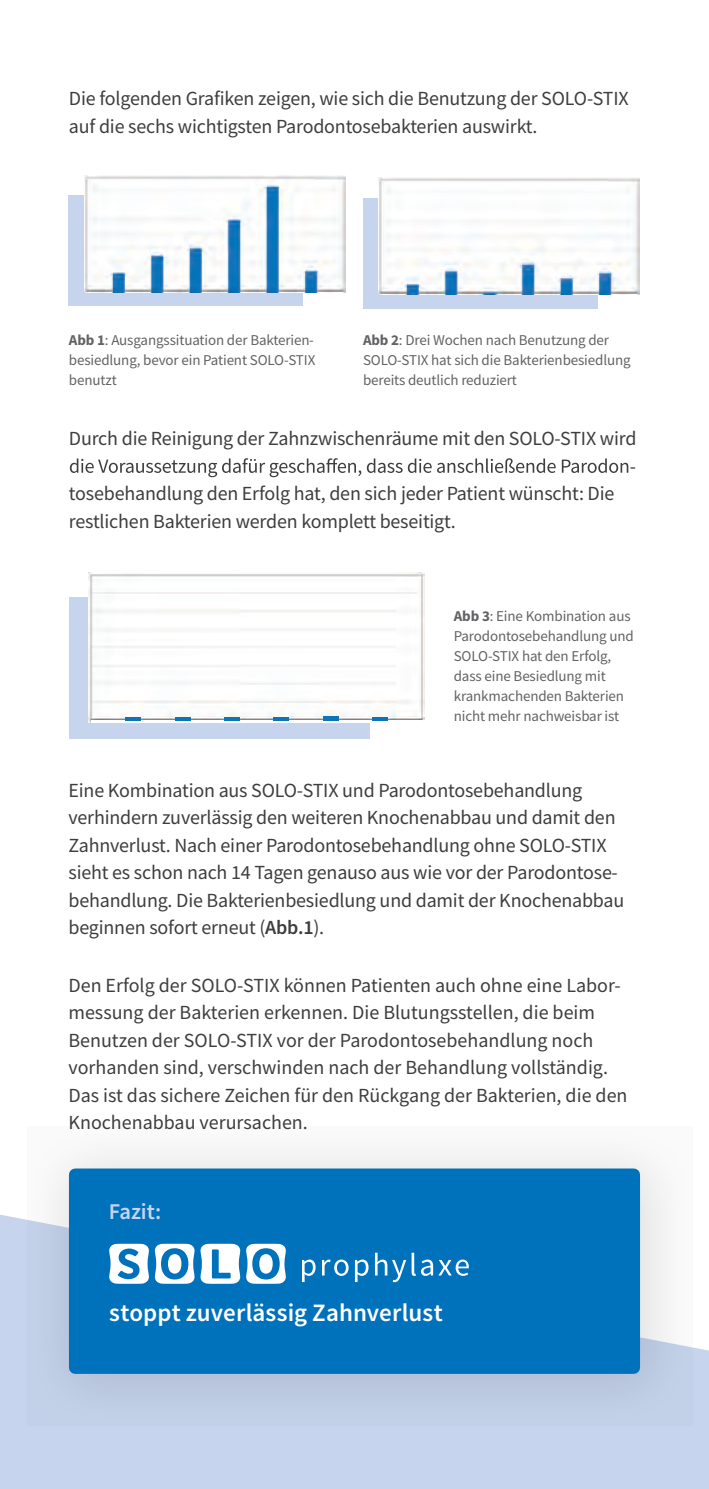
<style>
.page{position:relative;width:709px;height:1489px;background:#fff}
.page>*{position:absolute;margin:0;border:0;box-sizing:border-box;transform-origin:0 0}
.t1{font:600 25px "Source Sans Pro";letter-spacing:.005em;color:#fff}
.t2{font:600 22.5px "Source Sans Pro";color:#c6d5ed}
.t3{font:20px/27.5px "Source Sans Pro";letter-spacing:-.01em;color:#3e3e3f}
.t4{font:15px/20px "Source Sans Pro";letter-spacing:-.01em;color:#636366}
.s1{font-weight:700}
.s2{font-weight:600}
</style>
<div class="page">
<div style="left:0;top:1214px;width:709px;height:274px;background:#c6d5ed"></div>
<div style="left:69px;top:195px;width:234px;height:110px;background:#c6d5ed"></div>
<div style="left:363px;top:198px;width:234px;height:110px;background:#c6d5ed"></div>
<svg style="left:70px;top:458px;width:558px;height:19px"></svg>
<img style="left:84px;top:175px;width:261px;height:118px">
<img style="left:378px;top:177px;width:261px;height:118px">
<svg style="left:27px;top:1151px;width:665px;height:275px;fill:#c1d0e8"></svg>
<div style="left:69px;top:1168px;width:571px;height:205px;background:#0072bc"></div>
<svg style="left:109px;top:1243px;width:177px;height:40px"></svg>
<svg style="left:302px;top:1252px;width:167px;height:30px"></svg>
<div style="left:69px;top:597px;width:301px;height:142px;background:#c6d5ed"></div>
<img style="left:88px;top:572px;width:336px;height:151px">
<hr style="left:91px;top:720px;width:331px;height:3px;background:#fff">
<svg style="left:126px;top:716px;width:15px;height:4px"></svg>
<svg style="left:175px;top:716px;width:15px;height:4px"></svg>
<svg style="left:273px;top:716px;width:15px;height:4px"></svg>
<hr style="left:323px;top:716px;width:15px;height:4px;background:#0b74bb">
<svg style="left:372px;top:716px;width:15px;height:4px"></svg>
<svg style="left:224px;top:716px;width:15px;height:4px"></svg>
<p class="t3" style="left:69px;top:85px;width:561px">Die folgenden Grafiken zeigen, wie sich die Benutzung der SOLO-STIX auf die sechs wichtigsten Parodontosebakterien auswirkt.</p>
<p class="t4" style="left:69px;top:329px;width:248px;text-align:justify"><span class="s1">Abb 1</span>: Ausgangssituation der Bakterien&shy;besiedlung, bevor ein Patient SOLO-STIX benutzt</p>
<p class="t4" style="left:363px;top:329px;width:269px"><span class="s1">Abb 2</span>: Drei Wochen nach Benutzung der<br>SOLO-STIX hat sich die Bakterienbesiedlung bereits deutlich reduziert</p>
<p class="t3" style="left:69px;top:424px;width:569px">Durch die Reinigung der Zahnzwischenräume mit den SOLO-STIX wird</p>
<p class="t3" style="left:629px;top:452px;width:8px">-</p>
<p class="t3" style="left:69px;top:479px;width:547px">tosebehandlung den Erfolg hat, den sich jeder Patient wünscht: Die</p>
<p class="t3" style="left:69px;top:507px;width:388px">restlichen Bakterien werden komplett beseitigt.</p>
<p class="t4" style="left:454px;top:606px;width:182px"><span class="s1">Abb 3</span>: Eine Kombination aus<br>Parodontosebehandlung und<br>SOLO-STIX hat den Erfolg, dass eine Besiedlung mit krankmachenden Bakterien nicht mehr nachweisbar ist</p>
<p class="t3" style="left:68px;top:776px;width:557px">Eine Kombination aus SOLO-STIX und Parodontosebehandlung verhindern zuverlässig den weiteren Knochenabbau und damit den Zahnverlust. Nach einer Parodontosebehandlung ohne SOLO-STIX sieht es schon nach 14 Tagen genauso aus wie vor der Parodontose&shy;behandlung. Die Bakterienbesiedlung und damit der Knochenabbau beginnen sofort erneut (<span class="s2">Abb.1</span>).</p>
<p class="t3" style="left:68px;top:971px;width:560px">Den Erfolg der SOLO-STIX können Patienten auch ohne eine Labor&shy;messung der Bakterien erkennen. Die Blutungsstellen, die beim Benutzen der SOLO-STIX vor der Parodontosebehandlung noch vorhanden sind, verschwinden nach der Behandlung vollständig.<br>Das ist das sichere Zeichen für den Rückgang der Bakterien, die den Knochenabbau verursachen.</p>
<p class="t2" style="left:109px;top:1197px;width:54px">Fazit:</p>
<p class="t1" style="left:109px;top:1295px;width:335px">stoppt zuverlässig Zahnverlust</p>
</div>
